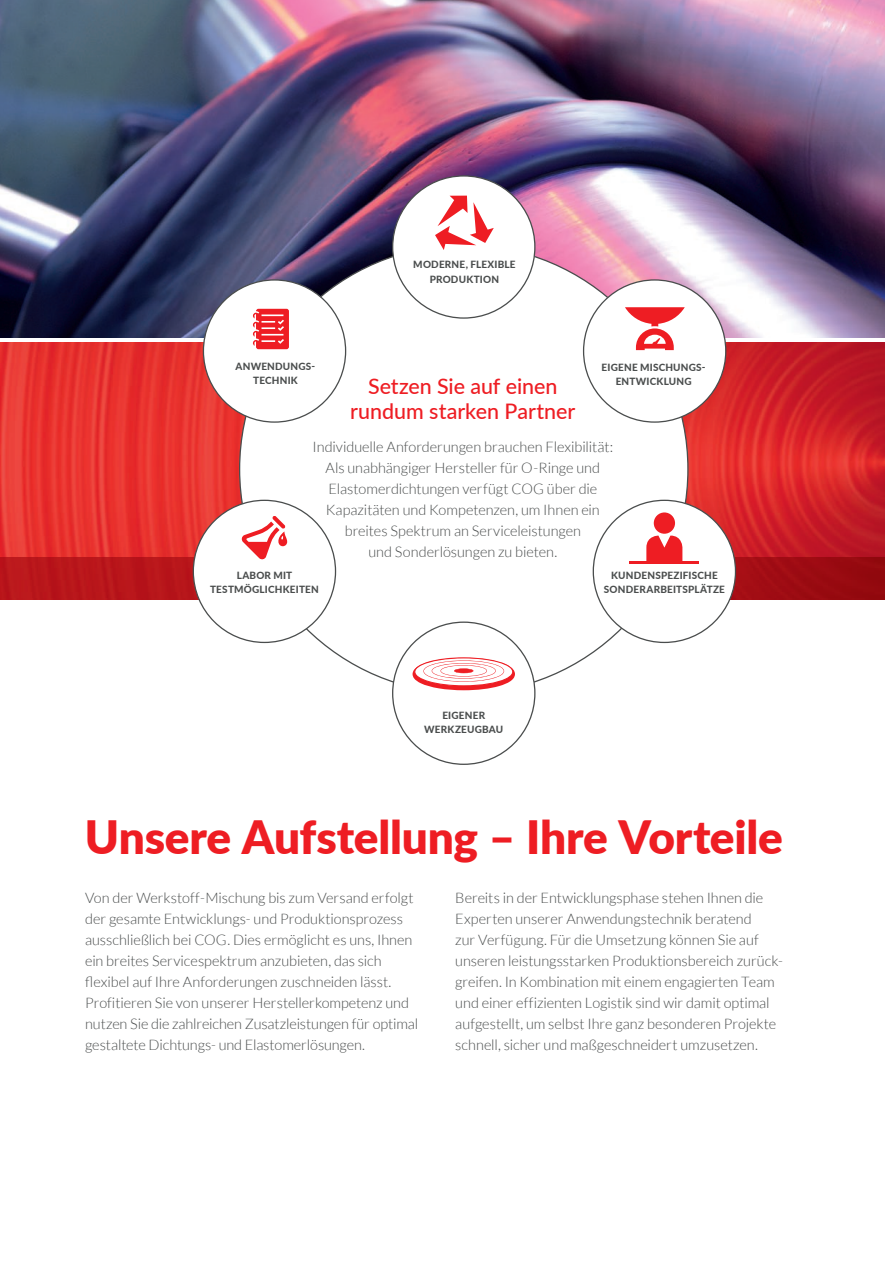
<style>
.page{position:relative;width:885px;height:1263px;background:#fff}
.page>*{position:absolute;margin:0;border:0;box-sizing:border-box;transform-origin:0 0}
.t1{font:900 45.9px "Lato";letter-spacing:-.005em;color:#ee1d23}
.t2{font:500 21.45px/25.5px "Lato";color:#ee1d23;text-align:center}
.t3{font:300 14.55px/21px "Lato";letter-spacing:-.005em;color:#4a4d4d}
.t4{font:800 9.9px/14.2px "Lato";letter-spacing:.02em;color:#4a4d4d;text-align:center}
</style>
<div class="page">
<img style="left:1px;top:0;width:883px;height:557px">
<img style="left:1px;top:557px;width:883px;height:43px">
<img style="left:0;top:0;width:1px;height:600px">
<hr style="left:0;top:339px;width:884px;height:3px;background:#fff">
<svg style="left:239px;top:244px;width:449px;height:450px"></svg>
<svg style="left:193px;top:500px;width:143px;height:143px"></svg>
<svg style="left:203px;top:279px;width:143px;height:144px"></svg>
<svg style="left:583px;top:279px;width:143px;height:144px"></svg>
<svg style="left:592px;top:500px;width:144px;height:143px"></svg>
<hr style="left:629px;top:561px;width:70px;height:3px;background:#ee1d23">
<svg style="left:392px;top:175px;width:143px;height:144px"></svg>
<svg style="left:392px;top:621px;width:143px;height:144px"></svg>
<p class="t4" style="left:413px;top:257px;width:104px">MODERNE, FLEXIBLE<br>PRODUKTION</p>
<p class="t4" style="left:235px;top:359px;width:81px">ANWENDUNGS-<br>TECHNIK</p>
<p class="t4" style="left:601px;top:359px;width:106px">EIGENE MISCHUNGS-<br>ENTWICKLUNG</p>
<h2 class="t2" style="left:350px;top:372px;width:226px">Setzen Sie auf einen rundum starken Partner</h2>
<p class="t3" style="left:312px;top:436px;width:302px;text-align:center">Individuelle Anforderungen brauchen Flexibilität:<br>Als unabhängiger Hersteller für O-Ringe und Elastomerdichtungen verfügt COG über die Kapazitäten und Kompetenzen, um Ihnen ein breites Spektrum an Serviceleistungen<br>und Sonderlösungen zu bieten.</p>
<p class="t4" style="left:210px;top:567px;width:110px">LABOR MIT<br>TESTMÖGLICHKEITEN</p>
<p class="t4" style="left:424px;top:708px;width:80px">EIGENER<br>WERKZEUGBAU</p>
<p class="t4" style="left:604px;top:567px;width:122px">KUNDENSPEZIFISCHE<br>SONDERARBEITSPLÄTZE</p>
<h1 class="t1" style="left:85px;top:802px;width:699px">Unsere Aufstellung – Ihre Vorteile</h1>
<p class="t3" style="left:85px;top:887px;width:334px">Von der Werkstoff-Mischung bis zum Versand erfolgt der gesamte Entwicklungs- und Produktionsprozess ausschließlich bei COG. Dies ermöglicht es uns, Ihnen ein breites Servicespektrum anzubieten, das sich flexibel auf Ihre Anforderungen zuschneiden lässt.<br>Profitieren Sie von unserer Hersteller kompetenz und nutzen Sie die zahlreichen Zusatzleistungen für optimal gestaltete Dichtungs- und Elastomerlösungen.</p>
<p class="t3" style="left:455px;top:887px;width:329px">Bereits in der Entwicklungsphase stehen Ihnen die Experten unserer Anwendungstechnik beratend<br>zur Verfügung. Für die Umsetzung können Sie auf unseren leistungsstarken Produktionsbereich zurück&shy;greifen. In Kombination mit einem engagierten Team und einer effizienten Logistik sind wir damit optimal aufgestellt, um selbst Ihre ganz besonderen Projekte schnell, sicher und maßgeschneidert umzusetzen.</p>
</div>
